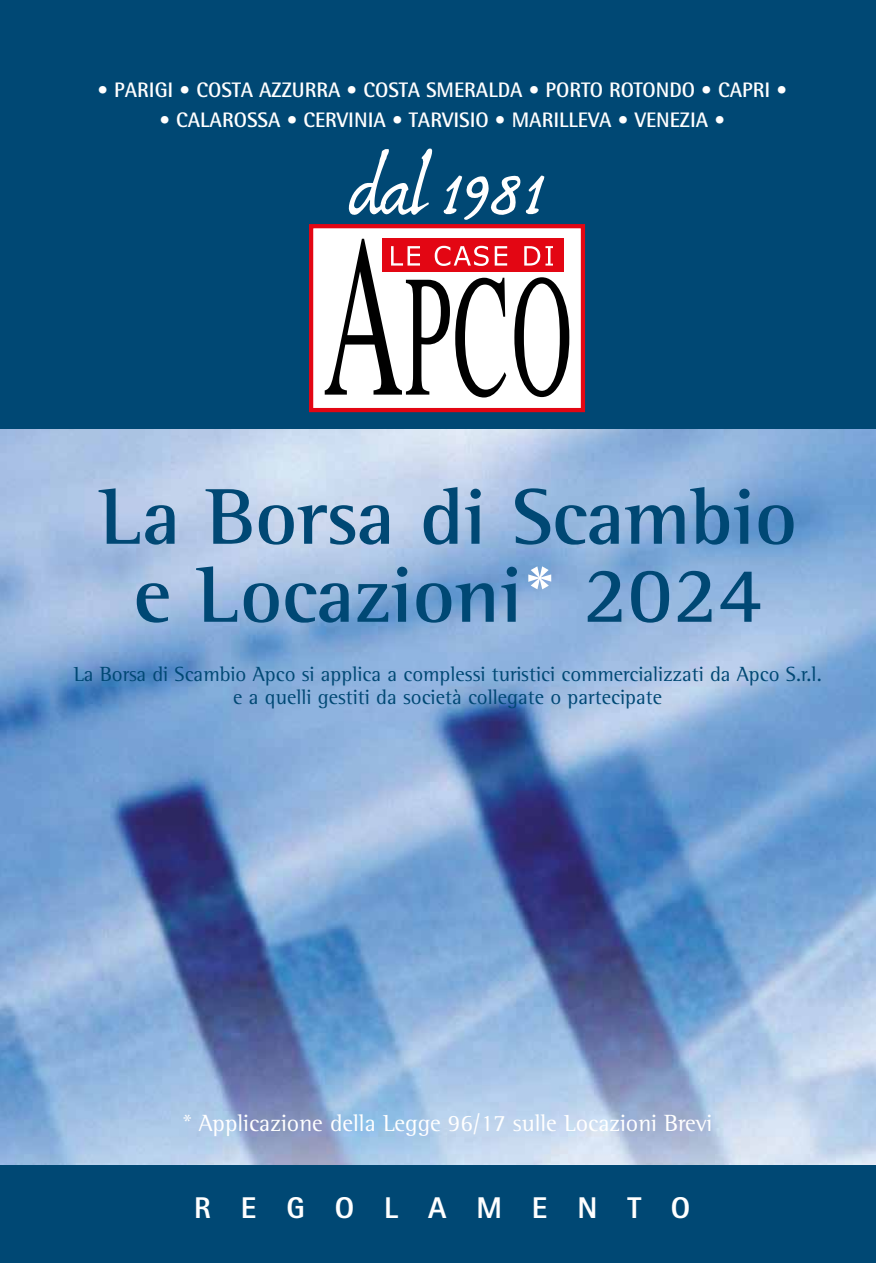
<style>
.page{position:relative;width:876px;height:1263px;background:#004874}
.page>*{position:absolute;margin:0;border:0;box-sizing:border-box;transform-origin:0 0}
.t1{font:700 81px/78px "Rotis Semi Serif";color:#004874;text-align:center}
.t2{font:800 30px "Rotis Sans Serif";letter-spacing:1em;color:#fff}
.t3{font:24px "Rotis Semi Serif";color:#fff}
.t4{font:21px/22.5px "Rotis Semi Serif";color:#004874;text-align:center}
.t5{font:700 21px "Rotis Semi Sans";color:#fff}
.s1{color:#fff}
</style>
<div class="page">
<div style="left:311px;top:226px;width:272px;height:184px;background:#fff"></div>
<div style="left:382px;top:239px;width:181px;height:33px;background:#e30613"></div>
<svg style="left:514px;top:277px;width:55px;height:120px"></svg>
<svg style="left:325px;top:239px;width:182px;height:158px"></svg>
<svg style="left:524px;top:246px;width:29px;height:20px"></svg>
<div style="left:309px;top:224px;width:276px;height:188px;border:4px solid #e30613"></div>
<svg style="left:349px;top:148px;width:195px;height:72px"></svg>
<img style="left:0;top:430px;width:876px;height:734px">
<p class="t5" style="left:97px;top:77px;width:692px">• PARIGI • COSTA AZZURRA • COSTA SMERALDA • PORTO ROTONDO • CAPRI •</p>
<p class="t5" style="left:159px;top:107px;width:568px">• CALAROSSA • CERVINIA • TARVISIO • MARILLEVA • VENEZIA •</p>
<h1 class="t1" style="left:99px;top:477px;width:699px">La Borsa di Scambio e Locazioni<span class="s1">*</span> 2024</h1>
<p class="t4" style="left:74px;top:663px;width:749px">La Borsa di Scambio Apco si applica a complessi turistici commercializzati da Apco S.r.l. e a quelli gestiti da società collegate o partecipate</p>
<p class="t3" style="left:183px;top:1109px;width:530px">* Applicazione della Legge 96/17 sulle Locazioni Brevi</p>
<h2 class="t2" style="left:194px;top:1188px;width:498px">REGOLAMENTO</h2>
</div>
